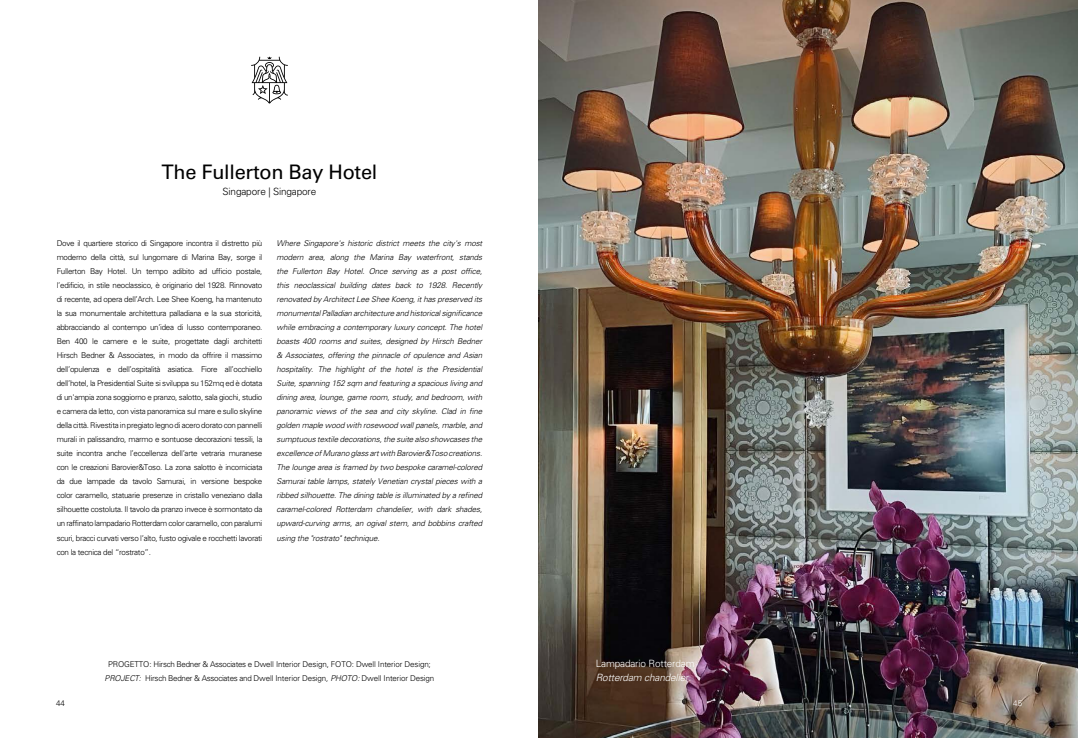
<style>
.page{position:relative;width:1078px;height:738px;background:#fff}
.page>*{position:absolute;margin:0;border:0;box-sizing:border-box;transform-origin:0 0}
.t1{font:20px "Univers LT Std";letter-spacing:-.015em;color:#000}
.t2{font:italic 300 10px "Univers LT Std";letter-spacing:-.015em;color:#fff}
.t3{font:300 10px "Univers LT Std";letter-spacing:-.015em;color:#000}
.t4{font:300 10px "Univers LT Std";letter-spacing:-.015em;color:#fff}
.t5{font:300 8px/14px "Univers LT Std";letter-spacing:-.035em;color:#000;text-align:justify}
.t6{font:italic 300 8px/14px "Univers LT Std";letter-spacing:-.015em;color:#000;text-align:justify}
.t7{font:300 8px/14px "Univers LT Std";letter-spacing:-.015em;color:#000;text-align:center}
.t8{font:300 8px "Univers LT Std";color:#fff}
.s1{font-style:italic}
</style>
<div class="page">
<svg style="left:251px;top:57px;width:37px;height:46px"></svg>
<img style="left:538px;top:0;width:539px;height:737px">
<h1 class="t1" style="left:161px;top:160px;width:217px">The Fullerton Bay Hotel</h1>
<p class="t3" style="left:222px;top:185px;width:95px">Singapore | Singapore</p>
<p class="t5" style="left:57px;top:236px;width:207px">Dove il quartiere storico di Singapore incontra il distretto più moderno della città, sul lungomare di Marina Bay, sorge il Fullerton Bay Hotel. Un tempo adibito ad ufficio postale, l’edificio, in stile neoclassico, è originario del 1928. Rinnovato di recente, ad opera dell’Arch. Lee Shee Koeng, ha mantenuto la sua monumentale architettura palladiana e la sua storicità, abbracciando al contempo un’idea di lusso contemporaneo.<br>Ben 400 le camere e le suite, progettate dagli architetti Hirsch Bedner &amp; Associates, in modo da offrire il massimo dell’opulenza e dell’ospitalità asiatica. Fiore all’occhiello dell’hotel, la Presidential Suite si sviluppa su 152mq ed è dotata di un'ampia zona soggiorno e pranzo, salotto, sala giochi, studio e camera da letto, con vista panoramica sul mare e sullo skyline della città. Rivestita in pregiato legno di acero dorato con pannelli murali in palissandro, marmo e sontuose decorazioni tessili, la suite incontra anche l’eccellenza dell’arte vetraria muranese con le creazioni Barovier&amp;Toso. La zona salotto è incorniciata da due lampade da tavolo Samurai, in versione bespoke color caramello, statuarie presenze in cristallo veneziano dalla silhouette costoluta. Il tavolo da pranzo invece è sormontato da un raffinato lampadario Rotterdam color caramello, con paralumi scuri, bracci curvati verso l’alto, fusto ogivale e rocchetti lavorati con la tecnica del “rostrato”.</p>
<p class="t6" style="left:276px;top:236px;width:207px">Where Singapore's historic district meets the city's most modern area, along the Marina Bay waterfront, stands the Fullerton Bay Hotel. Once serving as a post office, this neoclassical building dates back to 1928. Recently renovated by Architect Lee Shee Koeng, it has preserved its monumental Palladian architecture and historical significance while embracing a contemporary luxury concept. The hotel boasts 400 rooms and suites, designed by Hirsch Bedner &amp; Associates, offering the pinnacle of opulence and Asian hospitality. The highlight of the hotel is the Presidential Suite, spanning 152 sqm and featuring a spacious living and dining area, lounge, game room, study, and bedroom, with panoramic views of the sea and city skyline. Clad in fine golden maple wood with rosewood wall panels, marble, and sumptuous textile decorations, the suite also showcases the excellence of Murano glass art with Barovier&amp;Toso creations.<br>The lounge area is framed by two bespoke caramel-colored Samurai table lamps, stately Venetian crystal pieces with a ribbed silhouette. The dining table is illuminated by a refined caramel-colored Rotterdam chandelier, with dark shades, upward-curving arms, an ogival stem, and bobbins crafted using the "rostrato" technique.</p>
<p class="t5" style="left:56px;top:695px;width:10px">44</p>
<p class="t7" style="left:105px;top:656px;width:331px">PROGETTO: Hirsch Bedner &amp; Associates e Dwell Interior Design, FOTO: Dwell Interior Design;<br><span class="s1">PROJECT:</span> Hirsch Bedner &amp; Associates and Dwell Interior Design<span class="s1">, PHOTO:</span> Dwell Interior Design</p>
<p class="t4" style="left:595px;top:657px;width:100px">Lampadario Rotterdam</p>
<p class="t2" style="left:595px;top:671px;width:97px">Rotterdam chandelier.</p>
<p class="t8" style="left:1013px;top:697px;width:10px">45</p>
</div>
